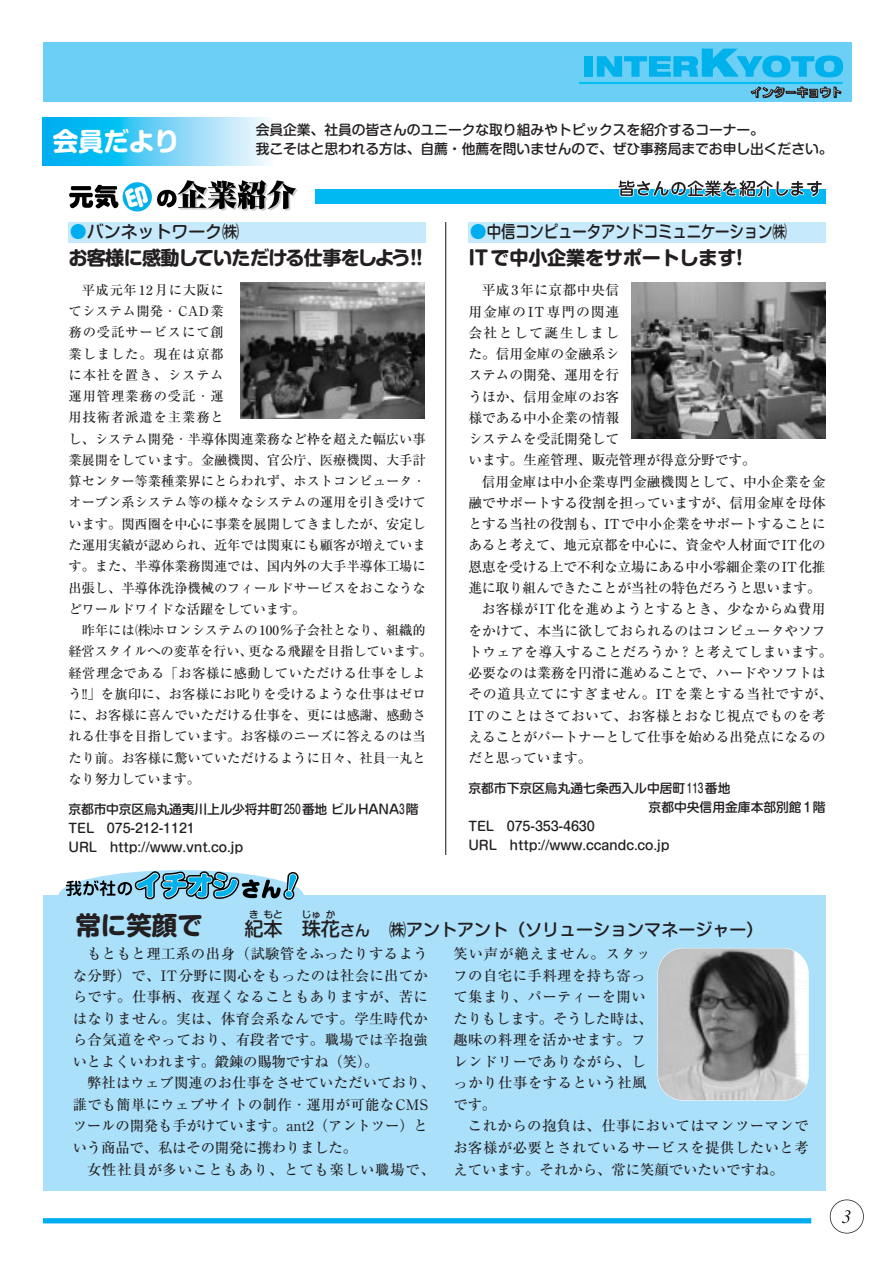
<style>
.page{position:relative;width:893px;height:1262px;background:#fff}
.page>*{position:absolute;margin:0;border:0;box-sizing:border-box;transform-origin:0 0}
.t1{font:700 25.5px "Shin M Go";letter-spacing:-.005em;color:#fff}
.t2{font:700 25.5px "Shin M Go";color:#231f20}
.t3{font:700 19.2px "Shin M Go";letter-spacing:-.04em;color:#231f20}
.t4{font:700 19.2px "Shin M Go";letter-spacing:-.015em;color:#231f20}
.t5{font:500 19.2px "Shin M Go";color:#231f20}
.t6{font:500 16.95px "Shin M Go";letter-spacing:-.005em;color:#231f20}
.t7{font:500 16.95px "Shin M Go";letter-spacing:-.005em;color:#231f20;scale:.85 1}
.t8{font:500 14.4px/21.6px "Ryumin";letter-spacing:.03em;color:#231f20;text-align:justify}
.t9{font:500 14.4px/21.6px "Ryumin";letter-spacing:.01em;color:#231f20}
.t10{font:500 14.4px "Ryumin";letter-spacing:.055em;color:#231f20}
.t11{font:500 13.8px "Ryumin";letter-spacing:-.005em;color:#231f20}
.t12{font:500 13.8px/19.2px "Shin M Go";letter-spacing:-.005em;color:#231f20}
.t13{font:500 13.8px "Ryumin";letter-spacing:.025em;color:#231f20}
.t14{font:500 13.8px "Ryumin";letter-spacing:.015em;color:#231f20}
.t15{font:500 13.8px "Ryumin";letter-spacing:.045em;color:#231f20}
.t16{font:500 13.8px "Ryumin";letter-spacing:.06em;color:#231f20}
.t17{font:500 13.8px "Ryumin";letter-spacing:.03em;color:#231f20}
.t18{font:500 13.8px "Ryumin";letter-spacing:.1em;color:#231f20}
.t19{font:500 13.35px/21.3px "Ryumin";letter-spacing:-.005em;color:#231f20}
.t20{font:500 12.75px/19.2px "Shin M Go";letter-spacing:-.01em;color:#231f20}
.t21{font:500 9.6px "Shin M Go";color:#231f20}
.s1{color:#00aeef}
.s2{font-size:14.85px}
</style>
<div class="page">
<div style="left:43px;top:895px;width:782px;height:296px;background:#aae0fa"></div>
<svg style="left:66px;top:870px;width:235px;height:30px"></svg>
<div style="left:829px;top:1199px;width:34px;height:34px;border:1px solid #231f20;border-radius:50%"></div>
<div style="left:43px;top:1218px;width:768px;height:5px;background:#00aeef"></div>
<div style="left:43px;top:43px;width:808px;height:59px;background:#6ccff6"></div>
<hr style="left:579px;top:82px;width:263px;height:2px;background:#00c0f3">
<svg style="left:750px;top:86px;width:91px;height:12px"></svg>
<div style="left:584px;top:56px;width:8px;height:21px;background:#00b1eb"></div>
<svg style="left:597px;top:49px;width:246px;height:28px"></svg>
<svg style="left:842px;top:1210px;width:8px;height:13px"></svg>
<svg style="left:43px;top:118px;width:226px;height:48px;background:#62d0f6"></svg>
<div style="left:315px;top:189px;width:510px;height:14px;background:#00b9f2"></div>
<div style="left:68px;top:222px;width:358px;height:20px;background:#c6eafb"></div>
<div style="left:468px;top:222px;width:357px;height:20px;background:#c6eafb"></div>
<hr style="left:445px;top:222px;width:1px;height:633px;background:#231f20">
<svg style="left:69px;top:180px;width:229px;height:32px"></svg>
<svg style="left:618px;top:180px;width:204px;height:18px"></svg>
<img style="left:241px;top:283px;width:184px;height:136px">
<img style="left:631px;top:283px;width:194px;height:155px">
<img style="left:657px;top:948px;width:151px;height:152px;border-radius:26px">
<div style="left:657px;top:947px;width:151px;height:153px;border:1px solid #fff;border-radius:26px"></div>
<h1 class="t1" style="left:53px;top:132px;width:128px">会員だより</h1>
<p class="t12" style="left:256px;top:122px;width:578px">会員企業、社員の皆さんのユニークな取り組みやトピックスを紹介するコーナー。<br>我こそはと思われる方は、自薦・他薦を問いませんので、ぜひ事務局までお申し出ください。</p>
<p class="t6" style="left:70px;top:225px;width:171px"><span class="s1">●</span>バンネットワーク㈱</p>
<p class="t7" style="left:470px;top:225px;width:374px"><span class="s1">●</span>中信コンピュータアンドコミュニケーション㈱</p>
<h2 class="t3" style="left:68px;top:250px;width:356px">お客様に感動していただける仕事をしよう!!</h2>
<h2 class="t4" style="left:468px;top:250px;width:276px">ITで中小企業をサポートします!</h2>
<p class="t17" style="left:481px;top:285px;width:139px">平成3年に京都中央信</p>
<p class="t16" style="left:468px;top:306px;width:152px">用金庫のIT専門の関連</p>
<p class="t18" style="left:468px;top:328px;width:152px">会社として誕生しまし</p>
<p class="t11" style="left:468px;top:349px;width:152px">た。信用金庫の金融系シ</p>
<p class="t11" style="left:468px;top:370px;width:152px">ステムの開発、運用を行</p>
<p class="t11" style="left:468px;top:391px;width:152px">うほか、信用金庫のお客</p>
<p class="t11" style="left:468px;top:413px;width:152px">様である中小企業の情報</p>
<p class="t11" style="left:468px;top:434px;width:152px">システムを受託開発して</p>
<p class="t11" style="left:468px;top:455px;width:289px">います。生産管理、販売管理が得意分野です。</p>
<p class="t11" style="left:481px;top:476px;width:345px">信用金庫は中小企業専門金融機関として、中小企業を金</p>
<p class="t11" style="left:468px;top:498px;width:359px">融でサポートする役割を担っていますが、信用金庫を母体</p>
<p class="t11" style="left:468px;top:519px;width:359px">とする当社の役割も、ITで中小企業をサポートすることに</p>
<p class="t11" style="left:468px;top:540px;width:359px">あると考えて、地元京都を中心に、資金や人材面でIT化の</p>
<p class="t11" style="left:468px;top:562px;width:359px">恩恵を受ける上で不利な立場にある中小零細企業のIT化推</p>
<p class="t11" style="left:468px;top:583px;width:354px">進に取り組んできたことが当社の特色だろうと思います。</p>
<p class="t13" style="left:481px;top:604px;width:345px">お客様がIT化を進めようとするとき、少なからぬ費用</p>
<p class="t11" style="left:468px;top:625px;width:359px">をかけて、本当に欲しておられるのはコンピュータやソフ</p>
<p class="t14" style="left:468px;top:647px;width:366px">トウェアを導入することだろうか？と考えてしまいます。</p>
<p class="t11" style="left:468px;top:668px;width:359px">必要なのは業務を円滑に進めることで、ハードやソフトは</p>
<p class="t15" style="left:468px;top:689px;width:366px">その道具立てにすぎません。ITを業とする当社ですが、</p>
<p class="t13" style="left:468px;top:710px;width:359px">ITのことはさておいて、お客様とおなじ視点でものを考</p>
<p class="t11" style="left:468px;top:732px;width:359px">えることがパートナーとして仕事を始める出発点になるの</p>
<p class="t11" style="left:468px;top:753px;width:125px">だと思っています。</p>
<p class="t20" style="left:468px;top:780px;width:263px">京都市下京区烏丸通七条西入ル中居町113番地</p>
<p class="t20" style="left:648px;top:799px;width:191px">京都中央信用金庫本部別館1階　</p>
<p class="t20" style="left:468px;top:818px;width:128px">TEL 075-353-4630</p>
<p class="t20" style="left:468px;top:837px;width:203px">URL http://www.ccandc.co.jp</p>
<p class="t19" style="left:68px;top:281px;width:359px;text-indent:13px">平成元年12月に大阪に<br>てシステム開発・CAD業<br>務の受託サービスにて創<br>業しました。現在は京都<br>に本社を置き、システム<br>運用管理業務の受託・運<br>用技術者派遣を主業務と<br>し、システム開発・半導体関連業務など枠を超えた幅広い事業展開をしています。金融機関、官公庁、医療機関、大手計算センター等業種業界にとらわれず、ホストコンピュータ・オープン系システム等の様々なシステムの運用を引き受けています。関西圏を中心に事業を展開してきましたが、安定した運用実績が認められ、近年では関東にも顧客が増えています。また、半導体業務関連では、国内外の大手半導体工場に出張し、半導体洗浄機械のフィールドサービスをおこなうなどワールドワイドな活躍をしています。</p>
<p class="t19" style="left:68px;top:621px;width:365px;text-indent:13px">昨年には（株）ホロンシステムの100％子会社となり、組織的経営スタイルへの変革を行い、更なる飛躍を目指しています。経営理念である「お客様に感動していただける仕事をしよう!!」を旗印に、お客様にお叱りを受けるような仕事はゼロに、お客様に喜んでいただける仕事を、更には感謝、感動される仕事を目指しています。お客様のニーズに答えるのは当たり前。お客様に驚いていただけるように日々、社員一丸となり努力しています。</p>
<p class="t20" style="left:68px;top:801px;width:351px">京都市中京区烏丸通夷川上ル少将井町250番地ビルHANA3階<br>TEL 075-212-1121<br>URL http://www.vnt.co.jp</p>
<p class="t21" style="left:249px;top:910px;width:11px">き</p>
<p class="t21" style="left:263px;top:910px;width:21px">もと</p>
<h1 class="t2" style="left:75px;top:915px;width:129px">常に笑顔で</h1>
<h2 class="t5" style="left:244px;top:921px;width:40px">紀本</h2>
<p class="t21" style="left:302px;top:910px;width:21px">じゅ</p>
<p class="t21" style="left:326px;top:910px;width:11px">か</p>
<h2 class="t5" style="left:302px;top:921px;width:40px">珠花</h2>
<p class="t6" style="left:340px;top:922px;width:425px"><span class="s2">さん</span> ㈱アントアント（ソリューションマネージャー）</p>
<p class="t8" style="left:73px;top:945px;width:357px;text-indent:14px">もともと理工系の出身（試験管をふったりするような分野）で、IT分野に関心をもったのは社会に出てからです。仕事柄、夜遅くなることもありますが、苦にはなりません。実は、体育会系なんです。学生時代から合気道をやっており、有段者です。職場では辛抱強いとよくいわれます。鍛錬の賜物ですね（笑）。</p>
<p class="t9" style="left:73px;top:1074px;width:364px;text-indent:14px">弊社はウェブ関連のお仕事をさせていただいており、誰でも簡単にウェブサイトの制作・運用が可能なCMSツールの開発も手がけています。ant2（アントツー）という商品で、私はその開発に携わりました。</p>
<p class="t10" style="left:87px;top:1164px;width:349px">女性社員が多いこともあり、とても楽しい職場で、</p>
<p class="t8" style="left:453px;top:945px;width:201px;text-align:left">笑い声が絶えません。スタッフの自宅に手料理を持ち寄って集まり、パーティーを開いたりもします。そうした時は、趣味の料理を活かせます。フレンドリーでありながら、しっかり仕事をするという社風です。</p>
<p class="t8" style="left:453px;top:1117px;width:357px;text-indent:14px">これからの抱負は、仕事においてはマンツーマンでお客様が必要とされているサービスを提供したいと考えています。それから、常に笑顔でいたいですね。</p>
</div>
